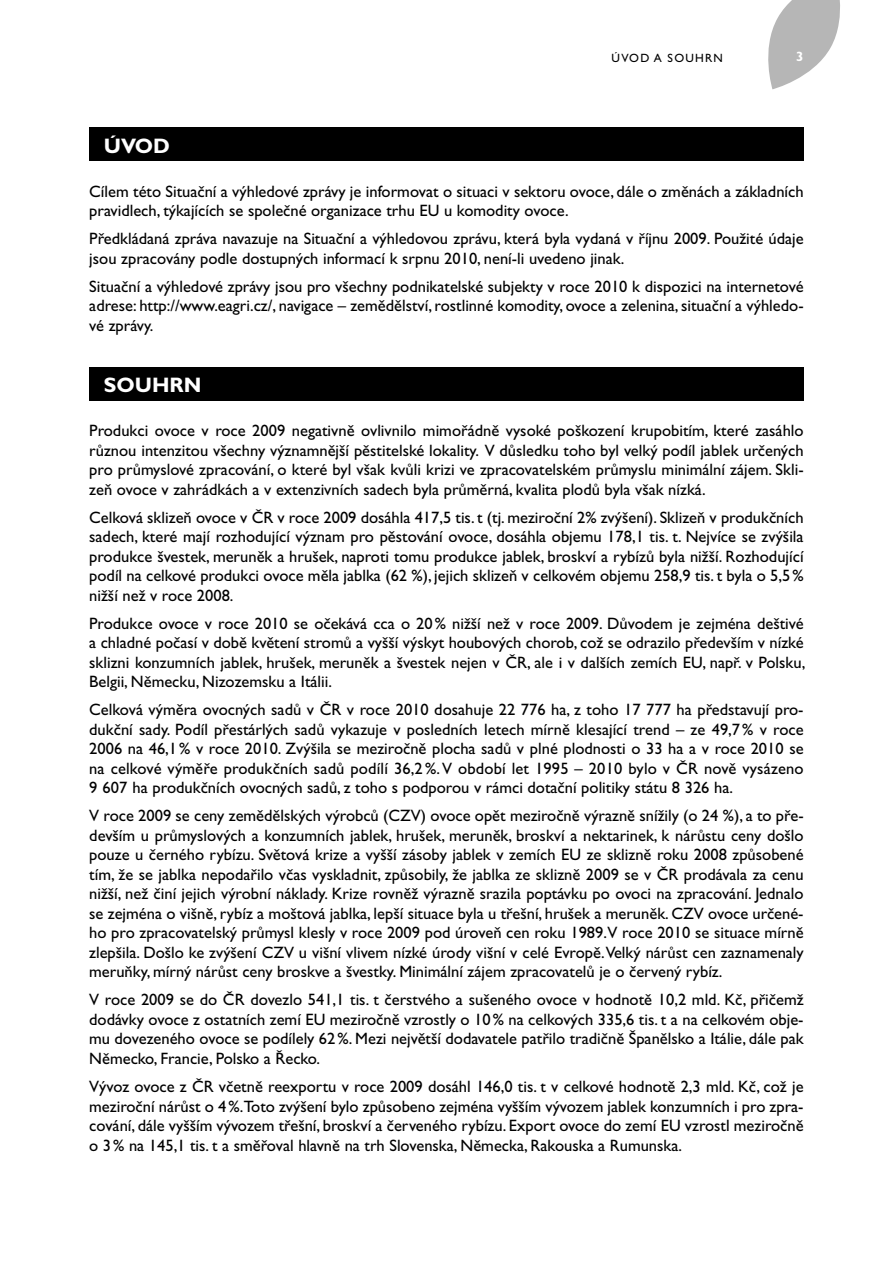
<style>
.page{position:relative;width:893px;height:1263px;background:#fff}
.page>*{position:absolute;margin:0;border:0;box-sizing:border-box;transform-origin:0 0}
.t1{font:700 21px "Gill Sans CE";color:#fff}
.t2{font:16.5px/19.5px "Gill Sans CE";color:#000;text-align:justify}
.t3{font:700 13.5px "Gill Sans CE";color:#fff}
.t4{font:12px "Gill Sans CE";letter-spacing:.1em;color:#000}
</style>
<div class="page">
<svg style="left:768px;top:0;width:72px;height:89px"></svg>
<div style="left:89px;top:128px;width:715px;height:33px;background:#000"></div>
<div style="left:89px;top:367px;width:715px;height:34px;background:#000"></div>
<p class="t4" style="left:612px;top:51px;width:103px">úvod a souhrn</p>
<p class="t3" style="left:796px;top:48px;width:9px">3</p>
<p class="t1" style="left:104px;top:133px;width:68px">ÚVOD</p>
<p class="t2" style="left:89px;top:181px;width:716px">Cílem této Situační a výhledové zprávy je informovat o situaci v sektoru ovoce, dále o změnách a základních pravidlech, týkajících se společné organizace trhu EU u komodity ovoce.</p>
<p class="t2" style="left:89px;top:229px;width:716px">Předkládaná zpráva navazuje na Situační a výhledovou zprávu, která byla vydaná v říjnu 2009. Použité údaje jsou zpracovány podle dostupných informací k srpnu 2010, není-li uvedeno jinak.</p>
<p class="t2" style="left:89px;top:276px;width:716px">Situační a výhledové zprávy jsou pro všechny podnikatelské subjekty v roce 2010 k dispozici na internetové adrese: http://www.eagri.cz/, navigace – zemědělství, rostlinné komodity, ovoce a zelenina, situační a výhledo&shy;vé zprávy.</p>
<p class="t1" style="left:104px;top:373px;width:99px">SOUHRN</p>
<p class="t2" style="left:89px;top:421px;width:716px">Produkci ovoce v roce 2009 negativně ovlivnilo mimořádně vysoké poškození krupobitím, které zasáhlo různou intenzitou všechny významnější pěstitelské lokality. V důsledku toho byl velký podíl jablek určených pro průmyslové zpracování, o které byl však kvůli krizi ve zpracovatelském průmyslu minimální zájem. Skli&shy;zeň ovoce v zahrádkách a v extenzivních sadech byla průměrná, kvalita plodů byla však nízká.</p>
<p class="t2" style="left:89px;top:508px;width:716px">Celková sklizeň ovoce v ČR v roce 2009 dosáhla 417,5 tis. t (tj. meziroční 2% zvýšení). Sklizeň v produkčních sadech, které mají rozhodující význam pro pěstování ovoce, dosáhla objemu 178,1 tis. t. Nejvíce se zvýšila produkce švestek, meruněk a hrušek, naproti tomu produkce jablek, broskví a rybízů byla nižší. Rozhodující podíl na celkové produkci ovoce měla jablka (62 %), jejich sklizeň v celkovém objemu 258,9 tis. t byla o 5,5% nižší než v roce 2008.</p>
<p class="t2" style="left:89px;top:614px;width:718px">Produkce ovoce v roce 2010 se očekává cca o 20% nižší než v roce 2009. Důvodem je zejména deštivé a chladné počasí v době květení stromů a vyšší výskyt houbových chorob, což se odrazilo především v nízké sklizni konzumních jablek, hrušek, meruněk a švestek nejen v ČR, ale i v dalších zemích EU, např. v Polsku, Belgii, Německu, Nizozemsku a Itálii.</p>
<p class="t2" style="left:89px;top:700px;width:716px">Celková výměra ovocných sadů v ČR v roce 2010 dosahuje 22 776 ha, z toho 17 777 ha představují pro&shy;dukční sady. Podíl přestárlých sadů vykazuje v posledních letech mírně klesající trend – ze 49,7% v roce 2006 na 46,1% v roce 2010. Zvýšila se meziročně plocha sadů v plné plodnosti o 33 ha a v roce 2010 se na celkové výměře produkčních sadů podílí 36,2%. V období let 1995 – 2010 bylo v ČR nově vysázeno 9 607 ha produkčních ovocných sadů, z toho s podporou v rámci dotační politiky státu 8 326 ha.</p>
<p class="t2" style="left:89px;top:806px;width:716px">V roce 2009 se ceny zemědělských výrobců (CZV) ovoce opět meziročně výrazně snížily (o 24 %), a to pře&shy;devším u průmyslových a konzumních jablek, hrušek, meruněk, broskví a nektarinek, k nárůstu ceny došlo pouze u černého rybízu. Světová krize a vyšší zásoby jablek v zemích EU ze sklizně roku 2008 způsobené tím, že se jablka nepodařilo včas vyskladnit, způsobily, že jablka ze sklizně 2009 se v ČR prodávala za cenu nižší, než činí jejich výrobní náklady. Krize rovněž výrazně srazila poptávku po ovoci na zpracování. Jednalo se zejména o višně, rybíz a moštová jablka, lepší situace byla u třešní, hrušek a meruněk. CZV ovoce určené&shy;ho pro zpracovatelský průmysl klesly v roce 2009 pod úroveň cen roku 1989.V roce 2010 se situace mírně zlepšila. Došlo ke zvýšení CZV u višní vlivem nízké úrody višní v celé Evropě.Velký nárůst cen zaznamenaly meruňky, mírný nárůst ceny broskve a švestky. Minimální zájem zpracovatelů je o červený rybíz.</p>
<p class="t2" style="left:89px;top:990px;width:716px">V roce 2009 se do ČR dovezlo 541,1 tis. t čerstvého a sušeného ovoce v hodnotě 10,2 mld. Kč, přičemž dodávky ovoce z ostatních zemí EU meziročně vzrostly o 10% na celkových 335,6 tis. t a na celkovém obje&shy;mu dovezeného ovoce se podílely 62%. Mezi největší dodavatele patřilo tradičně Španělsko a Itálie, dále pak Německo, Francie, Polsko a Řecko.</p>
<p class="t2" style="left:89px;top:1077px;width:716px">Vývoz ovoce z ČR včetně reexportu v roce 2009 dosáhl 146,0 tis. t v celkové hodnotě 2,3 mld. Kč, což je meziroční nárůst o 4%.Toto zvýšení bylo způsobeno zejména vyšším vývozem jablek konzumních i pro zpra&shy;cování, dále vyšším vývozem třešní, broskví a červeného rybízu. Export ovoce do zemí EU vzrostl meziročně o 3% na 145,1 tis. t a směřoval hlavně na trh Slovenska, Německa, Rakouska a Rumunska.</p>
</div>
